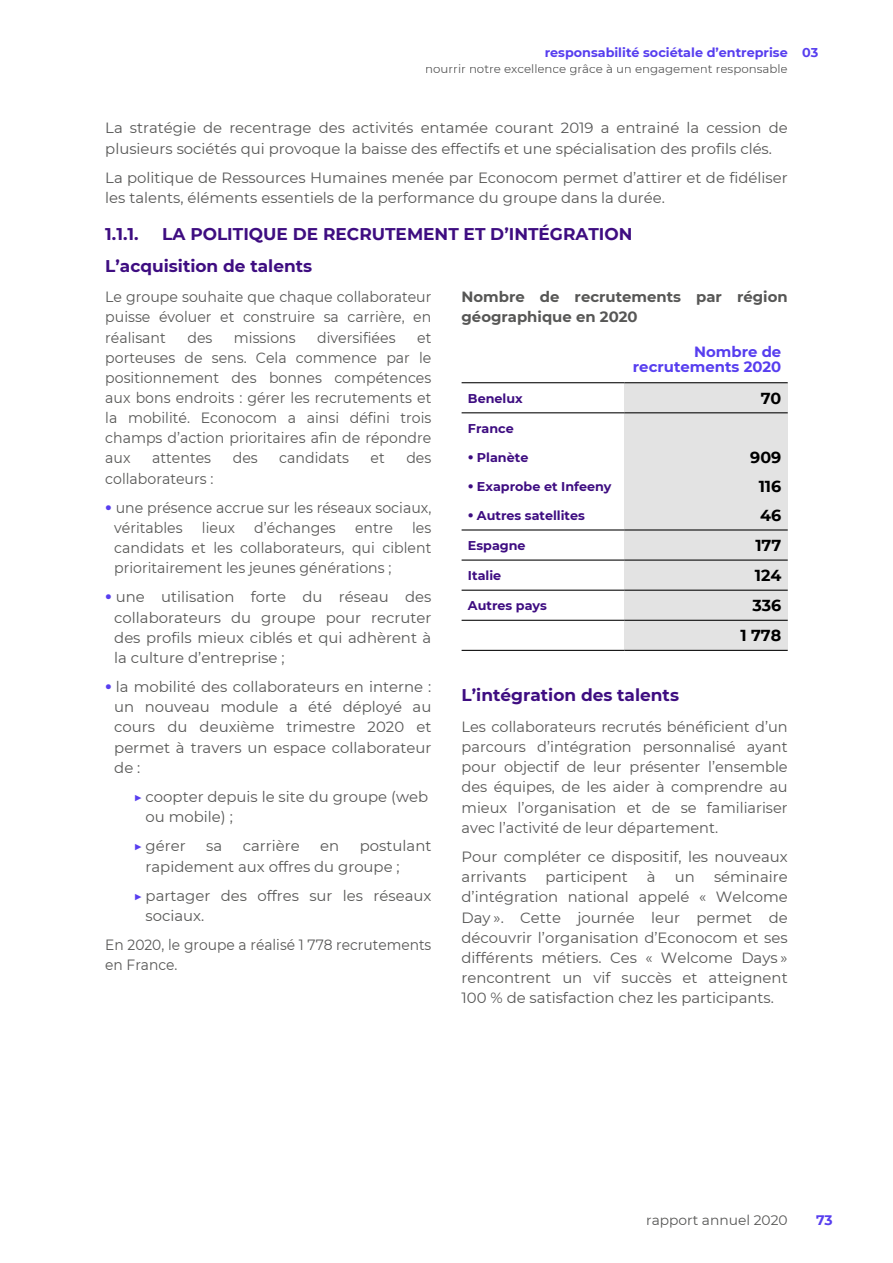
<style>
.page{position:relative;width:893px;height:1263px;background:#fff}
.page>*{position:absolute;margin:0;border:0;box-sizing:border-box;transform-origin:0 0}
.t1{font:700 16.95px/31.3px "Montserrat";color:#3e0d81}
.t2{font:700 15.9px/30.2px "Montserrat";color:#000;text-align:right}
.t3{font:14.85px/20.1px "Montserrat";color:#575756}
.t4{font:14.85px/20.1px "Montserrat";color:#575756;text-align:justify;scale:.95 1}
.t5{font:14.85px/20.1px "Montserrat";color:#575756;scale:.93 1}
.t6{font:700 14.85px/20.1px "Montserrat";color:#575756}
.t7{font:700 14.85px/15px "Montserrat";color:#573eef;text-align:right}
.t8{font:13.8px "Montserrat";color:#575756}
.t9{font:700 13.8px "Montserrat";color:#573eef}
.t10{font:700 12.75px "Montserrat";color:#3e0d81}
.t11{font:700 12.75px "Montserrat";color:#573eef}
.t12{font:11.7px "Montserrat";color:#595959}
.s1{font-weight:900}
.s2{font-weight:900;color:#573eef}
</style>
<div class="page">
<div style="left:625px;top:383px;width:163px;height:29px;background:#e3e3e3"></div>
<div style="left:625px;top:413px;width:163px;height:116px;background:#e3e3e3"></div>
<div style="left:625px;top:531px;width:163px;height:29px;background:#e3e3e3"></div>
<div style="left:625px;top:561px;width:163px;height:29px;background:#e3e3e3"></div>
<div style="left:625px;top:591px;width:163px;height:29px;background:#e3e3e3"></div>
<div style="left:625px;top:621px;width:163px;height:29px;background:#e3e3e3"></div>
<hr style="left:462px;top:382px;width:162px;height:1px;background:#000">
<hr style="left:625px;top:382px;width:162px;height:1px;background:#000">
<hr style="left:462px;top:412px;width:162px;height:1px;background:#000">
<hr style="left:625px;top:412px;width:162px;height:1px;background:#000">
<hr style="left:462px;top:529px;width:162px;height:2px;background:#000">
<hr style="left:625px;top:529px;width:162px;height:2px;background:#000">
<hr style="left:462px;top:560px;width:162px;height:1px;background:#000">
<hr style="left:625px;top:560px;width:162px;height:1px;background:#000">
<hr style="left:462px;top:590px;width:162px;height:1px;background:#000">
<hr style="left:625px;top:590px;width:162px;height:1px;background:#000">
<hr style="left:462px;top:620px;width:162px;height:1px;background:#000">
<hr style="left:625px;top:620px;width:162px;height:1px;background:#000">
<hr style="left:462px;top:650px;width:162px;height:1px;background:#000">
<hr style="left:625px;top:650px;width:162px;height:1px;background:#000">
<p class="t11" style="left:545px;top:44px;width:275px">responsabilité sociétale d’entreprise 03</p>
<p class="t12" style="left:425px;top:62px;width:364px">nourrir notre excellence grâce à un engagement responsable</p>
<p class="t3" style="left:105px;top:118px;width:684px">La stratégie de recentrage des activités entamée courant 2019 a entrainé la cession de plusieurs sociétés qui provoque la baisse des effectifs et une spécialisation des profils clés.</p>
<p class="t3" style="left:105px;top:167px;width:684px">La politique de Ressources Humaines menée par Econocom permet d’attirer et de fidéliser les talents, éléments essentiels de la performance du groupe dans la durée.</p>
<p class="t1" style="left:105px;top:219px;width:35px">1.1.1.</p>
<p class="t1" style="left:105px;top:219px;width:529px;text-indent:57px">LA POLITIQUE DE RECRUTEMENT ET D’INTÉGRATION<br>L’acquisition de talents</p>
<p class="t4" style="left:105px;top:287px;width:345px">Le groupe souhaite que chaque collaborateur puisse évoluer et construire sa carrière, en réalisant</p>
<p class="t6" style="left:462px;top:287px;width:328px">Nombre de recrutements par région géographique en 2020</p>
<p class="t7" style="left:633px;top:344px;width:150px">Nombre de recrutements 2020</p>
<p class="t10" style="left:468px;top:390px;width:56px">Benelux</p>
<p class="t2" style="left:761px;top:383px;width:22px">70</p>
<p class="t10" style="left:468px;top:420px;width:47px">France</p>
<p class="t10" style="left:468px;top:449px;width:62px"><span class="s1">•</span> Planète</p>
<p class="t2" style="left:750px;top:442px;width:33px">909</p>
<p class="t10" style="left:468px;top:478px;width:145px"><span class="s1">•</span> Exaprobe et Infeeny</p>
<p class="t2" style="left:759px;top:471px;width:24px">116</p>
<p class="t10" style="left:468px;top:507px;width:118px"><span class="s1">•</span> Autres satellites</p>
<p class="t2" style="left:760px;top:500px;width:23px">46</p>
<p class="t10" style="left:468px;top:537px;width:59px">Espagne</p>
<p class="t2" style="left:755px;top:530px;width:27px">177</p>
<p class="t10" style="left:468px;top:568px;width:35px">Italie</p>
<p class="t2" style="left:755px;top:560px;width:28px">124</p>
<p class="t10" style="left:468px;top:598px;width:80px">Autres pays</p>
<p class="t2" style="left:740px;top:590px;width:42px">336<br>1 778</p>
<p class="t4" style="left:187px;top:327px;width:28px">des</p>
<p class="t4" style="left:234px;top:327px;width:66px">missions</p>
<p class="t4" style="left:317px;top:327px;width:84px">diversifiées</p>
<p class="t4" style="left:105px;top:327px;width:345px;text-indent:312px">et porteuses de sens. Cela commence par le positionnement des bonnes compétences aux bons endroits : gérer les recrutements et la mobilité. Econocom a ainsi défini trois champs d’action prioritaires afin de répondre aux</p>
<p class="t4" style="left:152px;top:448px;width:64px">attentes</p>
<p class="t4" style="left:233px;top:448px;width:28px">des</p>
<p class="t4" style="left:279px;top:448px;width:75px">candidats</p>
<p class="t4" style="left:371px;top:448px;width:16px">et</p>
<p class="t4" style="left:406px;top:448px;width:28px">des</p>
<p class="t4" style="left:105px;top:468px;width:115px">collaborateurs :</p>
<p class="t4" style="left:114px;top:497px;width:335px;text-indent:-9px"><span class="s2">•</span> une présence accrue sur les réseaux sociaux, véritables</p>
<p class="t4" style="left:202px;top:518px;width:36px">lieux</p>
<p class="t4" style="left:254px;top:518px;width:87px">d’échanges</p>
<p class="t4" style="left:355px;top:518px;width:41px">entre</p>
<p class="t4" style="left:114px;top:518px;width:335px;text-indent:298px">les candidats et les collaborateurs, qui ciblent prioritairement les jeunes générations ;</p>
<p class="t3" style="left:114px;top:587px;width:319px;text-align:justify;text-indent:-9px"><span class="s2">•</span> une utilisation forte du réseau des collaborateurs du groupe pour recruter des profils mieux ciblés et qui adhèrent à la culture d’entreprise ;</p>
<p class="t3" style="left:114px;top:677px;width:319px;text-align:justify;text-indent:-9px"><span class="s2">•</span> la mobilité des collaborateurs en interne : un nouveau module a été déployé au cours du deuxième trimestre 2020 et permet à travers un espace collaborateur de :</p>
<p class="t3" style="left:146px;top:787px;width:284px;text-indent:-12px"><span class="s2">▶</span> coopter depuis le site du groupe (web ou mobile) ;</p>
<p class="t3" style="left:134px;top:836px;width:54px"><span class="s2">▶</span> gérer</p>
<p class="t3" style="left:206px;top:836px;width:18px">sa</p>
<p class="t3" style="left:243px;top:836px;width:58px">carrière</p>
<p class="t3" style="left:320px;top:836px;width:21px">en</p>
<p class="t1" style="left:462px;top:680px;width:219px">L’intégration des talents</p>
<p class="t3" style="left:462px;top:717px;width:328px;text-align:justify">Les collaborateurs recrutés bénéficient d’un parcours d’intégration personnalisé ayant pour objectif de leur présenter l’ensemble des équipes, de les aider à comprendre au mieux l’organisation et de se familiariser avec l’activité de leur département.</p>
<p class="t3" style="left:462px;top:847px;width:328px">Pour compléter ce dispositif, les nouveaux arrivants</p>
<p class="t3" style="left:146px;top:836px;width:287px;text-indent:214px">postulant rapidement aux offres du groupe ;</p>
<p class="t3" style="left:146px;top:885px;width:287px;text-indent:-12px"><span class="s2">▶</span> partager des offres sur les réseaux sociaux.</p>
<p class="t5" style="left:105px;top:935px;width:352px">En 2020, le groupe a réalisé 1 778 recrutements en France.</p>
<p class="t3" style="left:462px;top:867px;width:328px;text-align:justify;text-indent:252px">séminaire d’intégration national appelé « Welcome Day ». Cette journée leur permet de découvrir l’organisation d’Econocom et ses différents métiers. Ces « Welcome Days » rencontrent un vif succès et atteignent 100 % de satisfaction chez les participants.</p>
<p class="t3" style="left:545px;top:867px;width:84px">participent</p>
<p class="t3" style="left:647px;top:867px;width:10px">à</p>
<p class="t3" style="left:675px;top:867px;width:22px">un</p>
<p class="t8" style="left:646px;top:1212px;width:143px">rapport annuel 2020</p>
<p class="t9" style="left:816px;top:1212px;width:18px">73</p>
</div>
